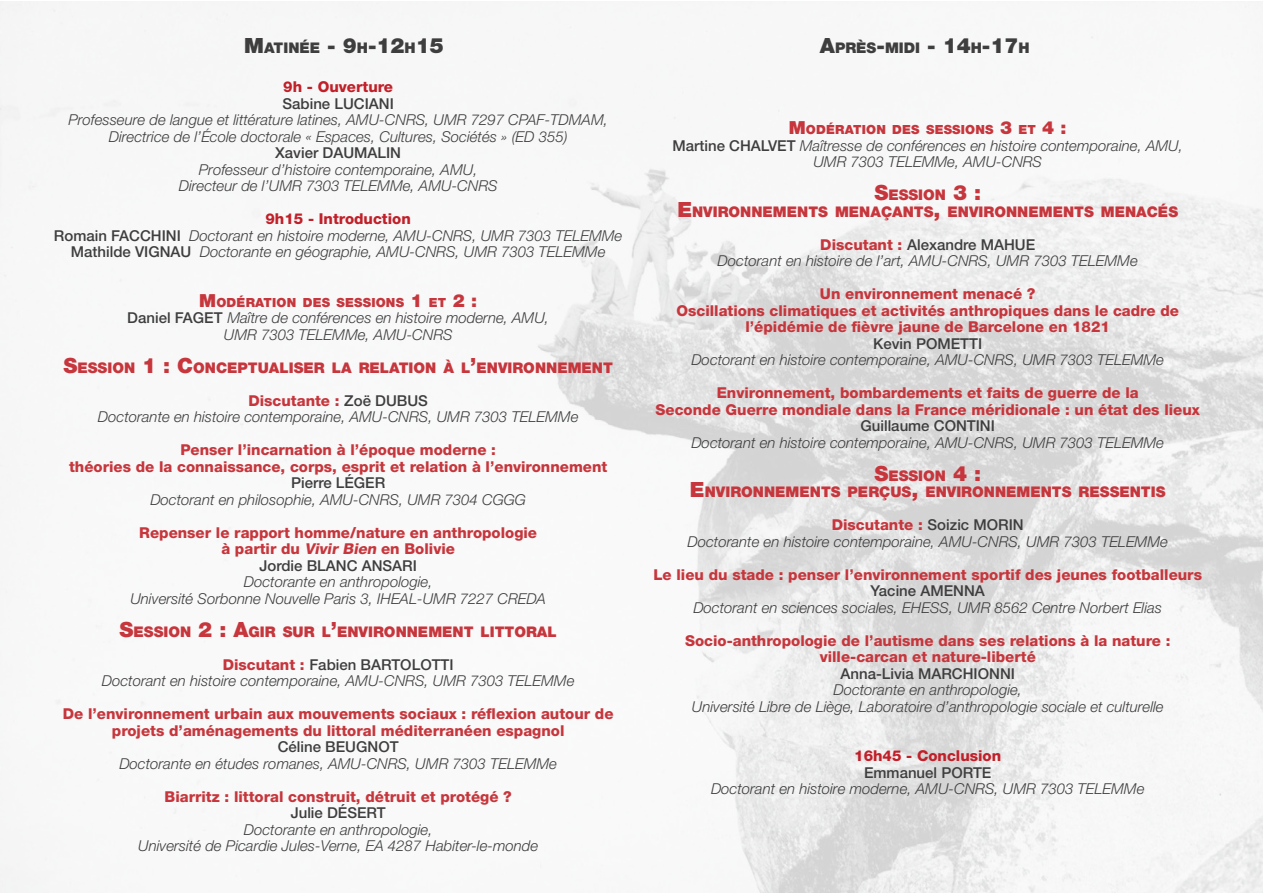
<style>
.page{position:relative;width:1263px;height:893px;background:#fff}
.page>*{position:absolute;margin:0;border:0;box-sizing:border-box;transform-origin:0 0}
.t1{font:900 21px "Helvetica Neue LT Std";color:#3e3e3f}
.t2{font:italic 300 15px/16.5px "Helvetica Neue LT Std";color:#3e3e3f;text-align:center}
.t3{font:800 15px/16.5px "Helvetica Neue LT Std";color:#c6363c;text-align:center}
.t4{font:500 15px "Helvetica Neue LT Std";color:#3e3e3f}
.t5{font:800 15px "Helvetica Neue LT Std";color:#c12029}
.t6{font:900 14.7px/16.5px "Helvetica Neue LT Std";color:#c6363c;text-align:center}
.t7{font:900 14.7px "Helvetica Neue LT Std";color:#3e3e3f}
.t8{font:900 12.6px "Helvetica Neue LT Std";letter-spacing:.015em;color:#c6363c}
.s1{font-size:14.7px}
.s2{font-size:21px}
.s3{font-weight:800;font-style:normal;color:#c12029}
.s4{font-weight:500;font-style:normal}
.s5{font-size:18px}
.s6{font-weight:800;font-style:normal;color:#c6363c}
.s7{font-style:italic}
.s8{font-weight:500;color:#3e3e3f}
</style>
<div class="page">
<img style="left:0;top:1px;width:1263px;height:892px">
<h1 class="t1" style="left:244px;top:33px;width:201px">M<span class="s1">ATINÉE</span> - 9<span class="s1">H</span>-12<span class="s1">H</span>15</h1>
<p class="t7" style="left:820px;top:39px;width:211px"><span class="s2">A</span>PRÈS<span class="s2">-</span>MIDI <span class="s2">- 14</span>H<span class="s2">-17</span>H</p>
<p class="t5" style="left:283px;top:78px;width:111px">9h - Ouverture</p>
<p class="t4" style="left:282px;top:94px;width:113px">Sabine LUCIANI</p>
<p class="t2" style="left:68px;top:111px;width:541px">Professeure de langue et littérature latines, AMU-CNRS, UMR 7297 CPAF-TDMAM,<br>Directrice de l’École doctorale « Espaces, Cultures, Sociétés » (ED 355)</p>
<p class="t4" style="left:275px;top:144px;width:127px">Xavier DAUMALIN</p>
<p class="t2" style="left:179px;top:161px;width:320px">Professeur d’histoire contemporaine, AMU,<br>Directeur de l’UMR 7303 TELEMMe, AMU-CNRS</p>
<p class="t2" style="left:54px;top:210px;width:570px"><span class="s3">9h15 - Introduction<br></span><span class="s4">Romain FACCHINI</span> Doctorant en histoire moderne, AMU-CNRS, UMR 7303 TELEMMe<br><span class="s4">Mathilde VIGNAU</span> Doctorante en géographie, AMU-CNRS, UMR 7303 TELEMMe</p>
<p class="t8" style="left:199px;top:295px;width:279px"><span class="s5">M</span>ODÉRATION DES SESSIONS <span class="s5">1</span> ET <span class="s5">2 :</span></p>
<p class="t2" style="left:127px;top:309px;width:423px"><span class="s4">Daniel FAGET</span> Maître de conférences en histoire moderne, AMU,<br>UMR 7303 TELEMMe, AMU-CNRS</p>
<p class="t6" style="left:63px;top:359px;width:551px"><span class="s2">S</span>ESSION <span class="s2">1 :</span> <span class="s2">C</span>ONCEPTUALISER LA RELATION À L<span class="s2">’</span>ENVIRONNEMENT</p>
<p class="t2" style="left:98px;top:392px;width:482px"><span class="s6">Discutante :</span> <span class="s4">Zoë DUBUS<br></span>Doctorante en histoire contemporaine, AMU-CNRS, UMR 7303 TELEMMe</p>
<p class="t3" style="left:69px;top:442px;width:540px">Penser l’incarnation à l’époque moderne :<br>théories de la connaissance, corps, esprit et relation à l’environnement</p>
<p class="t4" style="left:291px;top:474px;width:96px">Pierre LÉGER</p>
<p class="t2" style="left:150px;top:491px;width:377px">Doctorant en philosophie, AMU-CNRS, UMR 7304 CGGG</p>
<p class="t3" style="left:139px;top:524px;width:399px">Repenser le rapport homme/nature en anthropologie à partir du <span class="s7">Vivir Bien</span> en Bolivie<br><span class="s8">Jordie BLANC ANSARI</span></p>
<p class="t2" style="left:130px;top:573px;width:417px">Doctorante en anthropologie,<br>Université Sorbonne Nouvelle Paris 3, IHEAL-UMR 7227 CREDA</p>
<p class="t6" style="left:120px;top:623px;width:439px"><span class="s2">S</span>ESSION <span class="s2">2 :</span> <span class="s2">A</span>GIR SUR L<span class="s2">’</span>ENVIRONNEMENT LITTORAL</p>
<p class="t2" style="left:102px;top:656px;width:474px"><span class="s6">Discutant :</span> <span class="s4">Fabien BARTOLOTTI<br></span>Doctorant en histoire contemporaine, AMU-CNRS, UMR 7303 TELEMMe</p>
<p class="t3" style="left:63px;top:706px;width:552px">De l’environnement urbain aux mouvements sociaux : réflexion autour de projets d’aménagements du littoral méditerranéen espagnol</p>
<p class="t4" style="left:278px;top:738px;width:122px">Céline BEUGNOT</p>
<p class="t2" style="left:119px;top:755px;width:439px">Doctorante en études romanes, AMU-CNRS, UMR 7303 TELEMMe</p>
<p class="t3" style="left:165px;top:788px;width:349px">Biarritz : littoral construit, détruit et protégé ?</p>
<p class="t4" style="left:291px;top:804px;width:97px">Julie DÉSERT</p>
<p class="t2" style="left:138px;top:821px;width:402px">Doctorante en anthropologie,<br>Université de Picardie Jules-Verne, EA 4287 Habiter-le-monde</p>
<p class="t8" style="left:789px;top:122px;width:279px"><span class="s5">M</span>ODÉRATION DES SESSIONS <span class="s5">3</span> ET <span class="s5">4 :</span></p>
<p class="t2" style="left:672px;top:137px;width:512px"><span class="s4">Martine CHALVET</span> Maîtresse de conférences en histoire contemporaine, AMU,<br>UMR 7303 TELEMMe, AMU-CNRS</p>
<p class="t6" style="left:677px;top:186px;width:502px"><span class="s2">S</span>ESSION <span class="s2">3 :<br></span><span class="s2">E</span>NVIRONNEMENTS MENAÇANTS<span class="s2">,</span> ENVIRONNEMENTS MENACÉS</p>
<p class="t2" style="left:718px;top:236px;width:422px"><span class="s6">Discutant :</span> <span class="s4">Alexandre MAHUE<br></span>Doctorant en histoire de l’art, AMU-CNRS, UMR 7303 TELEMMe</p>
<p class="t3" style="left:676px;top:285px;width:504px">Un environnement menacé ?<br>Oscillations climatiques et activités anthropiques dans le cadre de l’épidémie de fièvre jaune de Barcelone en 1821</p>
<p class="t4" style="left:873px;top:334px;width:110px">Kevin POMETTI</p>
<p class="t2" style="left:691px;top:351px;width:474px">Doctorant en histoire contemporaine, AMU-CNRS, UMR 7303 TELEMMe</p>
<p class="t3" style="left:655px;top:384px;width:546px">Environnement, bombardements et faits de guerre de la<br>Seconde Guerre mondiale dans la France méridionale : un état des lieux</p>
<p class="t4" style="left:860px;top:417px;width:136px">Guillaume CONTINI</p>
<p class="t2" style="left:691px;top:434px;width:474px">Doctorant en histoire contemporaine, AMU-CNRS, UMR 7303 TELEMMe</p>
<p class="t6" style="left:690px;top:467px;width:477px"><span class="s2">S</span>ESSION <span class="s2">4 :<br></span><span class="s2">E</span>NVIRONNEMENTS PERÇUS<span class="s2">,</span> ENVIRONNEMENTS RESSENTIS</p>
<p class="t2" style="left:687px;top:516px;width:482px"><span class="s6">Discutante :</span> <span class="s4">Soizic MORIN<br></span>Doctorante en histoire contemporaine, AMU-CNRS, UMR 7303 TELEMMe</p>
<p class="t3" style="left:653px;top:566px;width:550px">Le lieu du stade : penser l’environnement sportif des jeunes footballeurs</p>
<p class="t4" style="left:871px;top:582px;width:116px">Yacine AMENNA</p>
<p class="t2" style="left:693px;top:599px;width:470px">Doctorant en sciences sociales, EHESS, UMR 8562 Centre Norbert Elias</p>
<p class="t3" style="left:685px;top:632px;width:487px">Socio-anthropologie de l’autisme dans ses relations à la nature : ville-carcan et nature-liberté</p>
<p class="t4" style="left:840px;top:664px;width:176px">Anna-Livia MARCHIONNI</p>
<p class="t2" style="left:692px;top:681px;width:473px">Doctorante en anthropologie,<br>Université Libre de Liège, Laboratoire d’anthropologie sociale et culturelle</p>
<p class="t5" style="left:854px;top:747px;width:148px">16h45 - Conclusion</p>
<p class="t4" style="left:864px;top:763px;width:129px">Emmanuel PORTE</p>
<p class="t2" style="left:711px;top:780px;width:435px">Doctorant en histoire moderne, AMU-CNRS, UMR 7303 TELEMMe</p>
</div>
